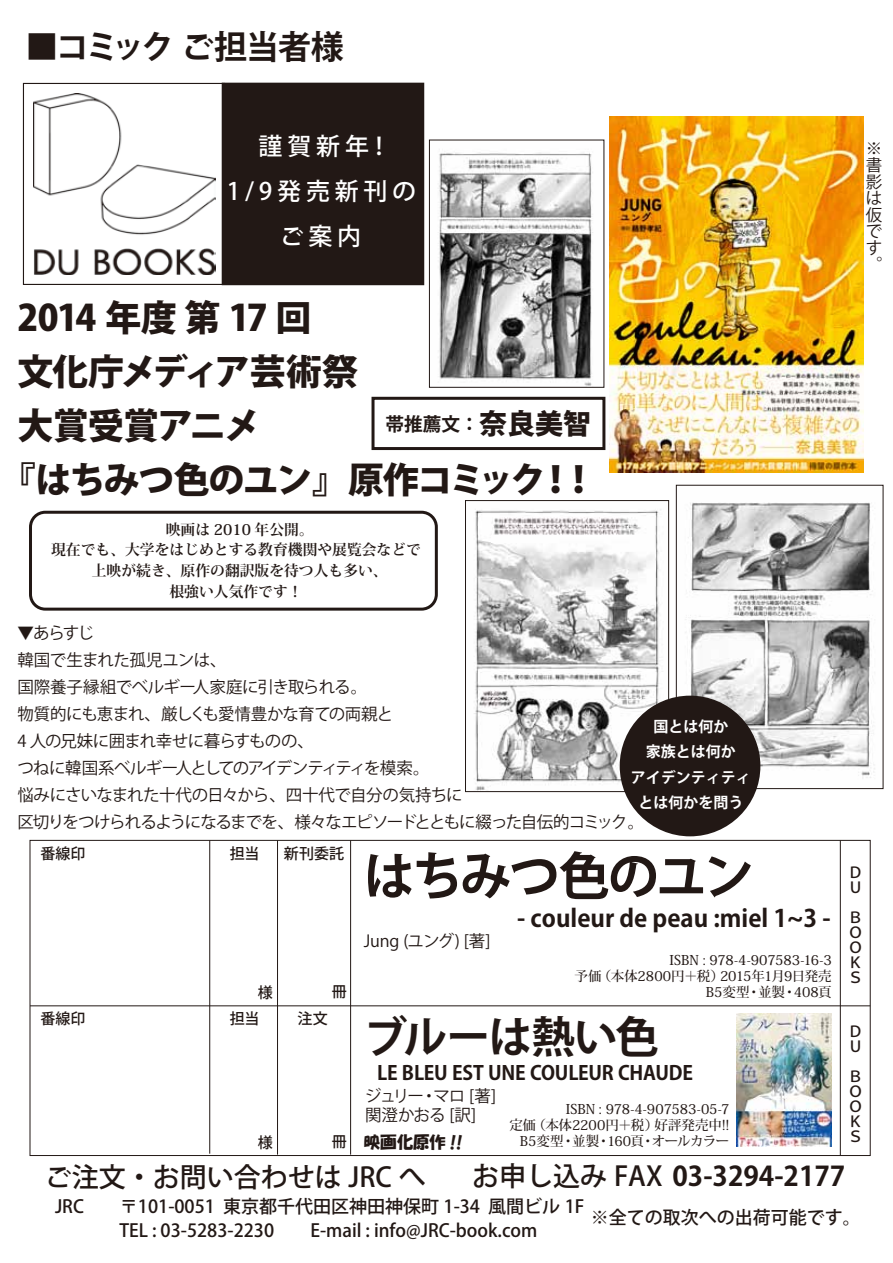
<style>
.page{position:relative;width:893px;height:1263px;background:#fff}
.page>*{position:absolute;margin:0;border:0;box-sizing:border-box;transform-origin:0 0}
.t1{font:700 51px "Koz Go Pro";letter-spacing:-.055em;color:#221815}
.t2{font:700 43.5px "Koz Go Pro";letter-spacing:-.03em;color:#221815}
.t3{font:800 36px "Koz Go Pro";letter-spacing:-.045em;color:#221815}
.t4{font:700 33px "Koz Go Pr 6 N";letter-spacing:-.035em;color:#221815}
.t5{font:700 27px "Koz Go Pro";color:#221815}
.t6{font:500 27px "Koz Go Pro";color:#221815}
.t7{font:700 24px "Koz Go Pro";color:#221815}
.t8{font:500 24px/45px "Koz Go Pro";letter-spacing:.2em;color:#fff;text-align:center}
.t9{font:700 19.5px "Koz Go Pro";letter-spacing:-.01em;color:#221815}
.t10{font:700 18.75px "Koz Go Pro";color:#221815}
.t11{font:500 18px/24px "Koz Go Pro";color:#221815}
.t12{font:16.5px/27px "Koz Go Pro";letter-spacing:-.05em;color:#221815}
.t13{font:16.5px "HG Soei Kakupoptai";letter-spacing:-.005em;color:#221815}
.t14{font:500 15px/15px "Koz Go Pro";letter-spacing:.005em;color:#221815}
.t15{font:700 15px/25.5px "Koz Go Pro";color:#fff;text-align:center}
.t16{font:700 14.85px/21px "Koz Min Pr 6 N";color:#221815;text-align:center}
.t17{font:500 13.5px/16.2px "Koz Min Pr 6 N";letter-spacing:-.005em;color:#221815;text-align:right}
.s1{font-weight:800;font-size:28.05px}
.s2{font-weight:500}
</style>
<div class="page">
<div style="left:30px;top:840px;width:841px;height:316px;background:#fff;border:1px solid #221815"></div>
<div style="left:23px;top:83px;width:202px;height:202px;background:#fff;border:1px solid #221815"></div>
<div style="left:222px;top:83px;width:202px;height:202px;background:#221815"></div>
<img style="left:34px;top:93px;width:181px;height:182px">
<hr style="left:30px;top:1005px;width:840px;height:1px;background:#221815">
<hr style="left:840px;top:840px;width:1px;height:315px;background:#221815">
<hr style="left:209px;top:840px;width:1px;height:314px;background:#221815">
<hr style="left:277px;top:840px;width:1px;height:314px;background:#221815">
<hr style="left:350px;top:840px;width:1px;height:314px;background:#221815">
<img style="left:737px;top:1014px;width:95px;height:133px">
<div style="left:29px;top:511px;width:409px;height:100px;border:3px solid #221815;border-radius:15px"></div>
<img style="left:678px;top:502px;width:197px;height:285px">
<div style="left:676px;top:485px;width:207px;height:304px;border:1px solid #221815"></div>
<img style="left:439px;top:152px;width:154px;height:234px">
<div style="left:429px;top:140px;width:175px;height:248px;border:1px solid #221815"></div>
<img style="left:474px;top:509px;width:193px;height:281px">
<div style="left:465px;top:500px;width:204px;height:292px;border:1px solid #221815"></div>
<img style="left:610px;top:117px;width:254px;height:355px">
<div style="left:371px;top:397px;width:234px;height:53px;border:3px solid #221815"></div>
<div style="left:620px;top:696px;width:140px;height:140px;background:#221815;border-radius:50%"></div>
<h3 class="t4" style="left:26px;top:28px;width:320px">■コミック ご担当者様</h3>
<h3 class="t8" style="left:227px;top:125px;width:191px">謹賀新年！<br>1/9発売新刊のご案内</h3>
<h3 class="t3" style="left:17px;top:294px;width:332px">2014 年度 第 17 回　</h3>
<h3 class="t3" style="left:17px;top:348px;width:342px">文化庁メディア芸術祭</h3>
<h3 class="t3" style="left:17px;top:402px;width:244px">大賞受賞アニメ</h3>
<h3 class="t3" style="left:-1px;top:456px;width:599px">『はちみつ色のユン』原作コミック！！</h3>
<p class="t10" style="left:386px;top:412px;width:207px">帯推薦文：<span class="s1">奈良美智</span></p>
<p class="t16" style="left:51px;top:519px;width:371px">映画は 2010 年公開。<br>現在でも、大学をはじめとする教育機関や展覧会などで上映が続き、原作の翻訳版を待つ人も多い、<br>根強い人気作です！</p>
<p class="t12" style="left:17px;top:620px;width:628px">▼あらすじ<br>韓国で生まれた孤児ユンは、<br>国際養子縁組でベルギー人家庭に引き取られる。<br>物質的にも恵まれ、厳しくも愛情豊かな育ての両親と<br>4 人の兄妹に囲まれ幸せに暮らすものの、<br>つねに韓国系ベルギー人としてのアイデンティティを模索。<br>悩みにさいなまれた十代の日々から、四十代で自分の気持ちに<br>区切りをつけられるようになるまでを、様々なエピソードとともに綴った自伝的コミック。</p>
<p class="t15" style="left:631px;top:714px;width:121px">国とは何か<br>家族とは何か<br>アイデンティティとは何かを問う</p>
<p class="t14" style="left:40px;top:847px;width:47px">番線印</p>
<p class="t14" style="left:230px;top:847px;width:31px">担当</p>
<p class="t14" style="left:284px;top:847px;width:62px">新刊委託</p>
<h1 class="t1" style="left:364px;top:843px;width:392px">はちみつ色のユン</h1>
<p class="t12" style="left:364px;top:928px;width:128px">Jung (ユング) [著]</p>
<h3 class="t7" style="left:517px;top:903px;width:315px">- couleur de peau :miel 1~3 -</h3>
<p class="t14" style="left:258px;top:986px;width:16px">様</p>
<p class="t14" style="left:332px;top:985px;width:16px">冊</p>
<p class="t17" style="left:574px;top:952px;width:259px">ISBN : 978-4-907583-16-3<br>予価（本体2800円＋税）2015年1月9日発売<br>B5変型・並製・408頁</p>
<p class="t14" style="left:40px;top:1012px;width:47px">番線印</p>
<p class="t14" style="left:230px;top:1012px;width:31px">担当</p>
<p class="t14" style="left:258px;top:1136px;width:16px">様</p>
<p class="t14" style="left:297px;top:1012px;width:32px">注文</p>
<p class="t14" style="left:332px;top:1134px;width:16px">冊</p>
<h2 class="t2" style="left:364px;top:1008px;width:340px">ブルーは熱い色　</h2>
<p class="t12" style="left:365px;top:1086px;width:132px;line-height:19.8px">ジュリー・マロ [著]関澄かおる [訳]</p>
<p class="t9" style="left:377px;top:1060px;width:317px">LE BLEU EST UNE COULEUR CHAUDE</p>
<p class="t17" style="left:509px;top:1101px;width:221px">ISBN : 978-4-907583-05-7<br>定価（本体2200円＋税）好評発売中!!<br>B5変型・並製・160頁・オールカラー</p>
<p class="t13" style="left:364px;top:1134px;width:101px">映画化原作 !!</p>
<p class="t12" style="left:887px;top:140px;width:18px;rotate:90deg">※</p>
<p class="t12" style="left:866px;top:157px;width:18px;line-height:16.5px;text-align:justify">書影は仮です。</p>
<p class="t14" style="left:848px;top:865px;width:14px">Ｄ<br>Ｕ</p>
<p class="t14" style="left:848px;top:910px;width:14px;text-align:justify">ＢＯＯＫＳ</p>
<p class="t14" style="left:848px;top:1025px;width:14px">Ｄ<br>Ｕ</p>
<p class="t14" style="left:848px;top:1070px;width:14px;text-align:justify">ＢＯＯＫＳ</p>
<h3 class="t6" style="left:45px;top:1159px;width:382px">ご注文・お問い合わせは JRC へ</h3>
<h3 class="t5" style="left:472px;top:1159px;width:375px"><span class="s2">お申し込み FAX</span> 03-3294-2177</h3>
<p class="t11" style="left:120px;top:1195px;width:466px;text-indent:-65px">JRC　　〒101-0051 東京都千代田区神田神保町 1-34 風間ビル 1F<br>TEL : 03-5283-2230</p>
<p class="t11" style="left:591px;top:1206px;width:271px">※全ての取次への出荷可能です。</p>
<p class="t11" style="left:310px;top:1219px;width:228px">E-mail : info@JRC-book.com</p>
</div>
